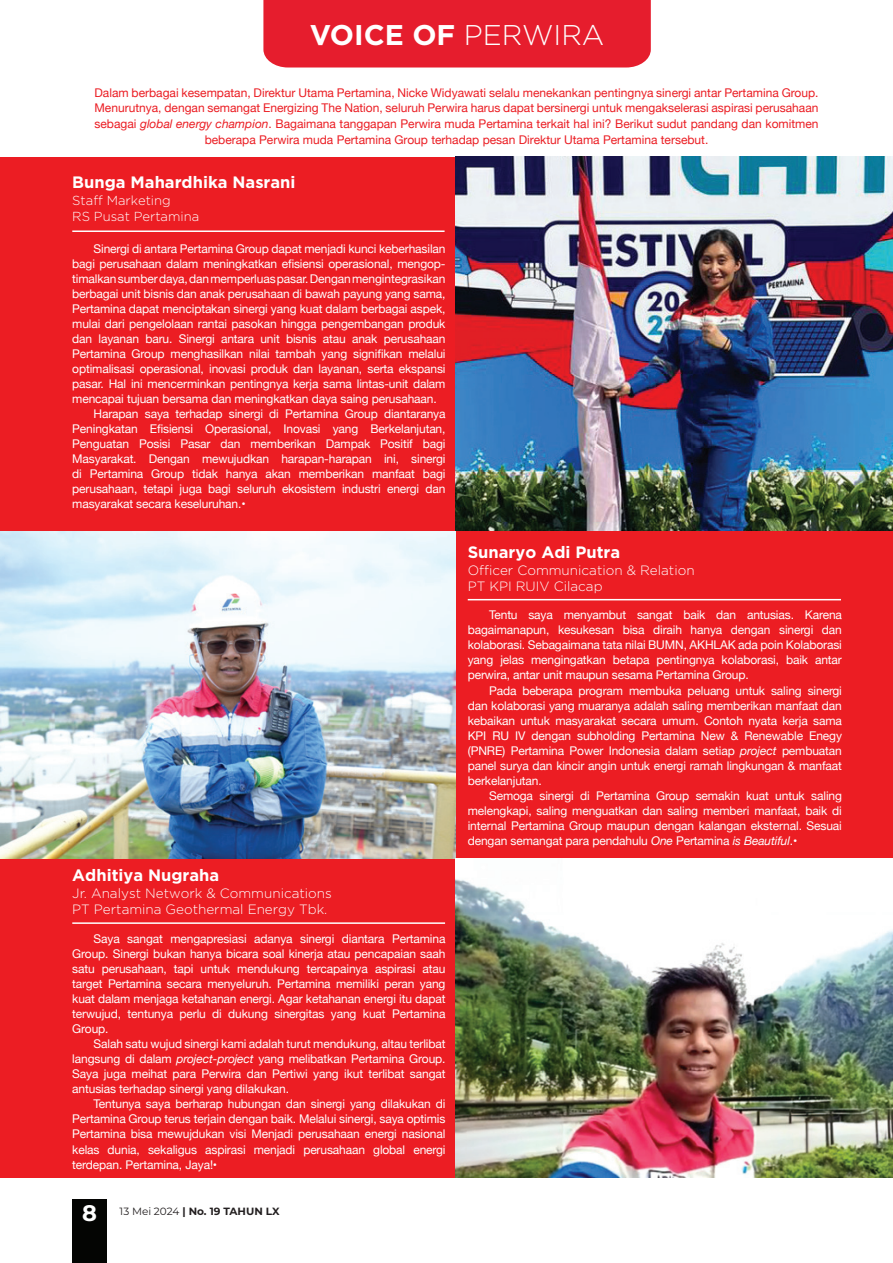
<style>
.page{position:relative;width:893px;height:1263px;background:#fff}
.page>*{position:absolute;margin:0;border:0;box-sizing:border-box;transform-origin:0 0}
.t1{font:700 28.5px "Gotham";color:#fff}
.t2{font:700 16.5px "Gotham";color:#fff}
.t3{font:300 13.5px/16.5px "Gotham";color:#fff}
.t4{font:300 13.05px/16.5px "Gotham";color:#fff}
.t5{font:12px/15px "Helvetica Neue";letter-spacing:-.01em;color:#fff;text-align:justify}
.t6{font:12px/15.8px "Helvetica Neue";color:#eb1d23;text-align:center}
.t7{font:700 10.5px "Montserrat";color:#231f20}
.s1{font-weight:300}
.s2{font-style:italic}
.s3{font-size:22.5px;color:#fff}
.s4{font-weight:400}
</style>
<div class="page">
<div style="left:72px;top:1199px;width:35px;height:64px;background:#040503"></div>
<div style="left:0;top:157px;width:893px;height:1021px;background:#ec1d23"></div>
<div style="left:263px;top:0;width:388px;height:68px;background:#e61d2d"></div>
<img style="left:0;top:531px;width:455px;height:327px">
<hr style="left:72px;top:922px;width:373px;height:2px;background:#fff">
<hr style="left:468px;top:599px;width:373px;height:1px;background:#fff">
<hr style="left:72px;top:230px;width:373px;height:2px;background:#fff">
<img style="left:455px;top:156px;width:438px;height:374px">
<img style="left:455px;top:858px;width:438px;height:320px">
<svg style="left:892px;top:156px;width:1px;height:91px"></svg>
<h1 class="t1" style="left:310px;top:16px;width:296px">VOICE OF <span class="s1">PERWIRA</span></h1>
<p class="t6" style="left:94px;top:85px;width:726px">Dalam berbagai kesempatan, Direktur Utama Pertamina, Nicke Widyawati selalu menekankan pentingnya sinergi antar Pertamina Group.<br>Menurutnya, dengan semangat Energizing The Nation, seluruh Perwira harus dapat bersinergi untuk mengakselerasi aspirasi perusahaan sebagai <span class="s2">global energy champion</span>. Bagaimana tanggapan Perwira muda Pertamina terkait hal ini? Berikut sudut pandang dan komitmen beberapa Perwira muda Pertamina Group terhadap pesan Direktur Utama Pertamina tersebut.</p>
<h2 class="t2" style="left:72px;top:171px;width:225px">Bunga Mahardhika Nasrani</h2>
<p class="t4" style="left:72px;top:191px;width:128px">Staff Marketing<br>RS Pusat Pertamina</p>
<p class="t5" style="left:94px;top:242px;width:353px">Sinergi di antara Pertamina Group dapat menjadi kunci keberhasilan</p>
<p class="t5" style="left:72px;top:257px;width:375px">bagi perusahaan dalam meningkatkan efisiensi operasional, mengop-</p>
<p class="t5" style="left:72px;top:272px;width:375px">timalkan sumber daya, dan memperluas pasar. Dengan mengintegrasikan</p>
<p class="t5" style="left:72px;top:287px;width:375px">berbagai unit bisnis dan anak perusahaan di bawah payung yang sama,</p>
<p class="t5" style="left:72px;top:302px;width:375px">Pertamina dapat menciptakan sinergi yang kuat dalam berbagai aspek,</p>
<p class="t5" style="left:72px;top:317px;width:375px">mulai dari pengelolaan rantai pasokan hingga pengembangan produk</p>
<p class="t5" style="left:72px;top:332px;width:375px">dan layanan baru. Sinergi antara unit bisnis atau anak perusahaan</p>
<p class="t5" style="left:72px;top:347px;width:375px">Pertamina Group menghasilkan nilai tambah yang signifikan melalui</p>
<p class="t5" style="left:72px;top:362px;width:375px">optimalisasi operasional, inovasi produk dan layanan, serta ekspansi</p>
<p class="t5" style="left:72px;top:377px;width:375px">pasar. Hal ini mencerminkan pentingnya kerja sama lintas-unit dalam</p>
<p class="t5" style="left:72px;top:392px;width:366px">mencapai tujuan bersama dan meningkatkan daya saing perusahaan.</p>
<p class="t5" style="left:94px;top:407px;width:353px">Harapan saya terhadap sinergi di Pertamina Group diantaranya</p>
<p class="t5" style="left:72px;top:422px;width:375px">Peningkatan Efisiensi Operasional, Inovasi yang Berkelanjutan,</p>
<p class="t5" style="left:72px;top:437px;width:375px">Penguatan Posisi Pasar dan memberikan Dampak Positif bagi</p>
<p class="t5" style="left:72px;top:452px;width:375px">Masyarakat. Dengan mewujudkan harapan-harapan ini, sinergi</p>
<p class="t5" style="left:72px;top:467px;width:375px">di Pertamina Group tidak hanya akan memberikan manfaat bagi</p>
<p class="t5" style="left:72px;top:482px;width:375px">perusahaan, tetapi juga bagi seluruh ekosistem industri energi dan</p>
<p class="t5" style="left:72px;top:497px;width:175px">masyarakat secara keseluruhan.•</p>
<h2 class="t2" style="left:72px;top:864px;width:149px">Adhitiya Nugraha</h2>
<p class="t3" style="left:72px;top:884px;width:261px">Jr. Analyst Network &amp; Communications<br>PT Pertamina Geothermal Energy Tbk.</p>
<p class="t5" style="left:72px;top:932px;width:375px;text-indent:21px">Saya sangat mengapresiasi adanya sinergi diantara Pertamina Group. Sinergi bukan hanya bicara soal kinerja atau pencapaian saah satu perusahaan, tapi untuk mendukung tercapainya aspirasi atau target Pertamina secara menyeluruh. Pertamina memiliki peran yang kuat dalam menjaga ketahanan energi. Agar ketahanan energi itu dapat terwujud, tentunya perlu di dukung sinergitas yang kuat Pertamina Group.</p>
<p class="t5" style="left:72px;top:1037px;width:375px;text-indent:21px">Salah satu wujud sinergi kami adalah turut mendukung, altau terlibat langsung di dalam <span class="s2">project-project</span> yang melibatkan Pertamina Group.<br>Saya juga meihat para Perwira dan Pertiwi yang ikut terlibat sangat antusias terhadap sinergi yang dilakukan.</p>
<p class="t5" style="left:72px;top:1097px;width:375px;text-indent:21px">Tentunya saya berharap hubungan dan sinergi yang dilakukan di Pertamina Group terus terjain dengan baik. Melalui sinergi, saya optimis Pertamina bisa mewujdukan visi Menjadi perusahaan energi nasional kelas dunia, sekaligus aspirasi menjadi perusahaan global energi terdepan. Pertamina, Jaya!•</p>
<p class="t7" style="left:82px;top:1204px;width:199px"><span class="s3">8</span> <span class="s4">13 Mei 2024</span> | No. 19 TAHUN LX</p>
<h2 class="t2" style="left:468px;top:541px;width:154px">Sunaryo Adi Putra</h2>
<p class="t3" style="left:468px;top:561px;width:228px">Officer Communication &amp; Relation<br>PT KPI RUIV Cilacap</p>
<p class="t5" style="left:468px;top:608px;width:376px;text-indent:21px">Tentu saya menyambut sangat baik dan antusias. Karena bagaimanapun, kesukesan bisa diraih hanya dengan sinergi dan kolaborasi. Sebagaimana tata nilai BUMN, AKHLAK ada poin Kolaborasi yang jelas mengingatkan betapa pentingnya kolaborasi, baik antar perwira, antar unit maupun sesama Pertamina Group.</p>
<p class="t5" style="left:468px;top:683px;width:376px;text-indent:21px">Pada beberapa program membuka peluang untuk saling sinergi dan kolaborasi yang muaranya adalah saling memberikan manfaat dan kebaikan untuk masyarakat secara umum. Contoh nyata kerja sama KPI RU IV dengan subholding Pertamina New &amp; Renewable Enegy (PNRE) Pertamina Power Indonesia dalam setiap <span class="s2">project</span> pembuatan panel surya dan kincir angin untuk energi ramah lingkungan &amp; manfaat berkelanjutan.</p>
<p class="t5" style="left:468px;top:788px;width:376px;text-indent:21px">Semoga sinergi di Pertamina Group semakin kuat untuk saling melengkapi, saling menguatkan dan saling memberi manfaat, baik di internal Pertamina Group maupun dengan kalangan eksternal. Sesuai dengan semangat para pendahulu <span class="s2">One</span> Pertamina <span class="s2">is Beautiful</span>.•</p>
</div>
